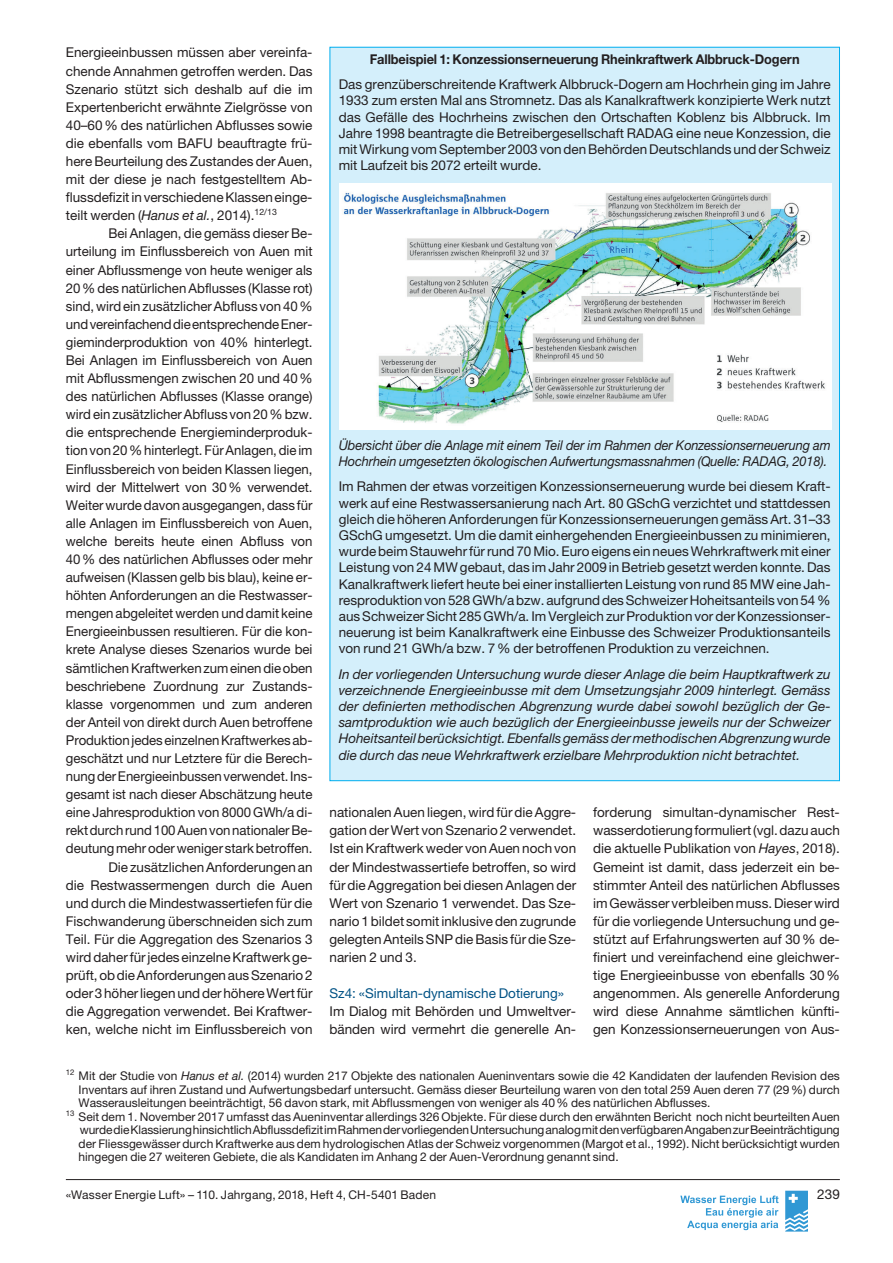
<style>
.page{position:relative;width:893px;height:1263px;background:#fff}
.page>*{position:absolute;margin:0;border:0;box-sizing:border-box;transform-origin:0 0}
.t1{font:13.5px/18.1px "Helvetica Neue";color:#231f20;text-align:justify}
.t2{font:italic 13.5px/16.2px "Helvetica Neue";letter-spacing:-.01em;color:#231f20;text-align:justify}
.t3{font:italic 13.5px/16.2px "Helvetica Neue";letter-spacing:-.01em;color:#231f20;scale:.95 1}
.t4{font:700 13.5px "Helvetica Neue";letter-spacing:-.01em;color:#231f20;scale:.95 1}
.t5{font:13.5px "Helvetica Neue";color:#005285}
.t6{font:12px "Helvetica Neue";color:#231f20}
.s1{font-style:italic}
</style>
<div class="page">
<hr style="left:66px;top:1179px;width:774px;height:1px;background:#231f20">
<svg style="left:785px;top:1191px;width:23px;height:41px"></svg>
<svg style="left:680px;top:1196px;width:98px;height:34px"></svg>
<div style="left:330px;top:47px;width:509px;height:734px;background:#d4effb"></div>
<img style="left:340px;top:184px;width:491px;height:246px">
<p class="t1" style="left:66px;top:45px;width:248px">Energieeinbussen müssen aber vereinfa&shy;chende Annahmen getroffen werden. Das Szenario stützt sich deshalb auf die im Expertenbericht erwähnte Zielgrösse von 40–60 % des natürlichen Abflusses sowie die ebenfalls vom BAFU beauftragte frü&shy;here Beurteilung des Zustandes der Auen, mit der diese je nach festgestelltem Ab&shy;flussdefizit in verschiedene Klassen einge&shy;teilt werden (<span class="s1">Hanus et al.</span>, 2014).<sup>12/13</sup></p>
<p class="t1" style="left:66px;top:226px;width:248px;text-align:right">Bei Anlagen, die gemäss dieser Be&shy;urteilung im Einflussbereich von Auen mit einer Abflussmenge von heute weniger als 20 % des natürlichen Abflusses (Klasse rot) sind, wird ein zusätzlicher Abfluss von 40 % und vereinfachend die entsprechende Ener&shy;gieminderproduktion von 40% hinterlegt.<br>Bei Anlagen im Einflussbereich von Auen mit Abflussmengen zwischen 20 und 40 % des natürlichen Abflusses (Klasse orange) wird ein zusätzlicher Abfluss von 20 % bzw. die entsprechende Energieminderproduk&shy;tion von 20 % hinterlegt. Für Anlagen, die im Einflussbereich von beiden Klassen liegen, wird der Mittelwert von 30 % verwendet.<br>Weiter wurde davon ausgegangen, dass für alle Anlagen im Einflussbereich von Auen, welche bereits heute einen Abfluss von 40 % des natürlichen Abflusses oder mehr aufweisen (Klassen gelb bis blau), keine er&shy;höhten Anforderungen an die Restwasser&shy;mengen abgeleitet werden und damit keine Energieeinbussen resultieren. Für die kon&shy;krete Analyse dieses Szenarios wurde bei sämtlichen Kraftwerken zum einen die oben beschriebene Zuordnung zur Zustands&shy;klasse vorgenommen und zum anderen der Anteil von direkt durch Auen betroffene Produktion jedes einzelnen Kraftwerkes ab&shy;geschätzt und nur Letztere für die Berech&shy;nung der Energieeinbussen verwendet. Ins&shy;gesamt ist nach dieser Abschätzung heute eine Jahresproduktion von 8000 GWh/a di&shy;rekt durch rund 100 Auen von nationaler Be&shy;deutung mehr oder weniger stark betroffen.<br>Die zusätzlichen Anforderungen an<br>die Restwassermengen durch die Auen und durch die Mindestwassertiefen für die Fischwanderung überschneiden sich zum Teil. Für die Aggregation des Szenarios 3 wird daher für jedes einzelne Kraftwerk ge&shy;prüft, ob die Anforderungen aus Szenario 2 oder 3 höher liegen und der höhere Wert für die Aggregation verwendet. Bei Kraftwer&shy;ken, welche nicht im Einflussbereich von</p>
<p class="t6" style="left:66px;top:1071px;width:775px"><sup>12</sup> Mit der Studie von <span class="s1">Hanus et al.</span> (2014) wurden 217 Objekte des nationalen Aueninventars sowie die 42 Kandidaten der laufenden Revision des</p>
<p class="t6" style="left:79px;top:1085px;width:763px">Inventars auf ihren Zustand und Aufwertungsbedarf untersucht. Gemäss dieser Beurteilung waren von den total 259 Auen deren 77 (29 %) durch</p>
<p class="t6" style="left:79px;top:1098px;width:633px">Wasserausleitungen beeinträchtigt, 56 davon stark, mit Abflussmengen von weniger als 40 % des natürlichen Abflusses.</p>
<p class="t6" style="left:66px;top:1112px;width:775px"><sup>13</sup> Seit dem 1. November 2017 umfasst das Aueninventar allerdings 326 Objekte. Für diese durch den erwähnten Bericht noch nicht beurteilten Auen</p>
<p class="t6" style="left:80px;top:1125px;width:762px">wurde die Klassierung hinsichtlich Abflussdefizit im Rahmen der vorliegenden Untersuchung analog mit den verfügbaren Angaben zur Beeinträchtigung</p>
<p class="t6" style="left:79px;top:1139px;width:763px">der Fliessgewässer durch Kraftwerke aus dem hydrologischen Atlas der Schweiz vorgenommen (Margot et al., 1992). Nicht berücksichtigt wurden</p>
<p class="t6" style="left:79px;top:1152px;width:542px">hingegen die 27 weiteren Gebiete, die als Kandidaten im Anhang 2 der Auen-Verordnung genannt sind.</p>
<p class="t4" style="left:370px;top:54px;width:454px">Fallbeispiel 1: Konzessionserneuerung Rheinkraftwerk Albbruck-Dogern</p>
<p class="t1" style="left:339px;top:78px;width:493px;line-height:16.2px">Das grenzüberschreitende Kraftwerk Albbruck-Dogern am Hochrhein ging im Jahre 1933 zum ersten Mal ans Stromnetz. Das als Kanalkraftwerk konzipierte Werk nutzt das Gefälle des Hochrheins zwischen den Ortschaften Koblenz bis Albbruck. Im Jahre 1998 beantragte die Betreibergesellschaft RADAG eine neue Konzession, die mit Wirkung vom September 2003 von den Behörden Deutschlands und der Schweiz mit Laufzeit bis 2072 erteilt wurde.</p>
<p class="t3" style="left:339px;top:438px;width:519px">Übersicht über die Anlage mit einem Teil der im Rahmen der Konzessionserneuer ung am<br>Hochrhein umgesetzten ökologischen Aufwertungsmassnahmen (Quelle: RADAG, 2018).</p>
<p class="t1" style="left:339px;top:480px;width:493px;line-height:16.2px">Im Rahmen der etwas vorzeitigen Konzessionserneuerung wurde bei diesem Kraft&shy;werk auf eine Restwassersanierung nach Art. 80 GSchG verzichtet und stattdessen gleich die höheren Anforderungen für Konzessionserneuerungen gemäss Art. 31–33<br>GSchG umgesetzt. Um die damit einhergehenden Energieeinbussen zu minimieren, wurde beim Stauwehr für rund 70 Mio. Euro eigens ein neues Wehrkraftwerk mit einer Leistung von 24 MW gebaut, das im Jahr 2009 in Betrieb gesetzt werden konnte. Das Kanalkraftwerk liefert heute bei einer installierten Leistung von rund 85 MW eine Jah&shy;resproduktion von 528 GWh/a bzw. aufgrund des Schweizer Hoheitsanteils von 54 % aus Schweizer Sicht 285 GWh/a. Im Vergleich zur Produktion vor der Konzessionser&shy;neuerung ist beim Kanalkraftwerk eine Einbusse des Schweizer Produktionsanteils von rund 21 GWh/a bzw. 7 % der betroffenen Produktion zu verzeichnen.</p>
<p class="t2" style="left:339px;top:667px;width:493px">In der vorliegenden Untersuchung wurde dieser Anlage die beim Hauptkraftwerk zu verzeichnende Energieeinbusse mit dem Umsetzungsjahr 2009 hinterlegt. Gemäss der definierten methodischen Abgrenzung wurde dabei sowohl bezüglich der Ge&shy;samtproduktion wie auch bezüglich der Energieeinbusse jeweils nur der Schweizer Hoheitsanteil berücksichtigt. Ebenfalls gemäss der methodischen Abgrenzung wurde die durch das neue Wehrkraftwerk erzielbare Mehrproduktion nicht betrachtet.</p>
<p class="t1" style="left:329px;top:805px;width:248px">nationalen Auen liegen, wird für die Aggre&shy;gation der Wert von Szenario 2 verwendet.<br>Ist ein Kraftwerk weder von Auen noch von der Mindestwassertiefe betroffen, so wird für die Aggregation bei diesen Anlagen der Wert von Szenario 1 verwendet. Das Sze&shy;nario 1 bildet somit inklusive den zugrunde gelegten Anteils SNP die Basis für die Sze&shy;narien 2 und 3.</p>
<p class="t5" style="left:329px;top:989px;width:236px">Sz4: «Simultan-dynamische Dotierung»</p>
<p class="t1" style="left:329px;top:1004px;width:248px">Im Dialog mit Behörden und Umweltver&shy;bänden wird vermehrt die generelle An-</p>
<p class="t1" style="left:593px;top:805px;width:248px">forderung simultan-dynamischer Rest&shy;wasserdotierung formuliert (vgl. dazu auch die aktuelle Publikation von <span class="s1">Hayes</span>, 2018).<br>Gemeint ist damit, dass jederzeit ein be&shy;stimmter Anteil des natürlichen Abflusses im Gewässer verbleiben muss. Dieser wird für die vorliegende Untersuchung und ge&shy;stützt auf Erfahrungswerten auf 30 % de&shy;finiert und vereinfachend eine gleichwer&shy;tige Energieeinbusse von ebenfalls 30 % angenommen. Als generelle Anforderung wird diese Annahme sämtlichen künfti&shy;gen Konzessionserneuerungen von Aus-</p>
<p class="t6" style="left:66px;top:1191px;width:372px">«Wasser Energie Luft» – 110. Jahrgang, 2018, Heft 4, CH-5401 Baden</p>
<p class="t1" style="left:817px;top:1187px;width:24px">239</p>
</div>
